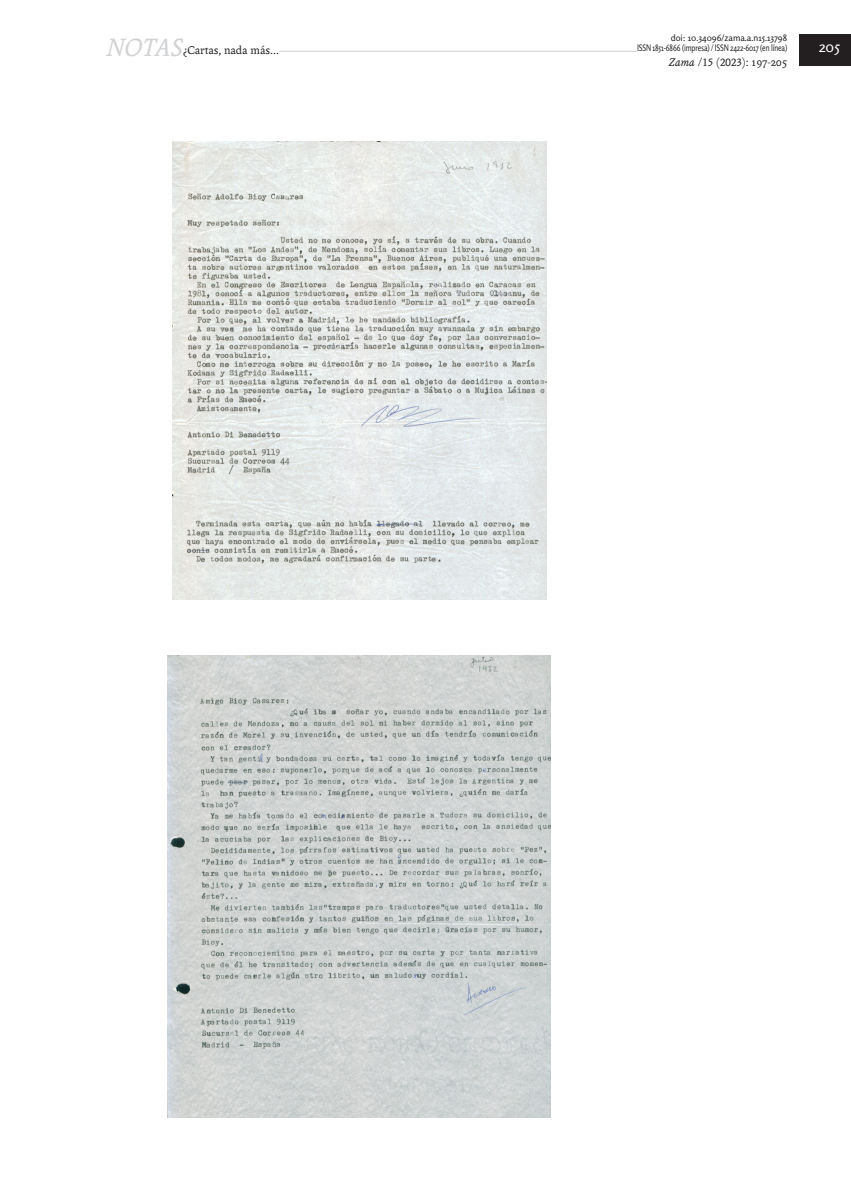
<style>
.page{position:relative;width:851px;height:1191px;background:#fff}
.page>*{position:absolute;margin:0;border:0;box-sizing:border-box;transform-origin:0 0}
.t1{font:italic 27px "Andralis ND Os F";color:#d1d2d4}
.t2{font:15px "Rosario";color:#fff}
.t3{font:12px "Andralis NDSC";color:#231f20}
.t4{font:12px "Andralis ND Os F";color:#231f20}
.t5{font:9px/10.8px "Rosario";letter-spacing:-.02em;color:#231f20;text-align:right}
.s1{font-family:"Andralis ND Os F";font-style:italic}
.s2{font-family:"Andralis ND Os F"}
</style>
<div class="page">
<hr style="left:112px;top:51px;width:612px;height:1px;background:#d1d2d4">
<div style="left:637px;top:41px;width:150px;height:15px;background:#fff"></div>
<div style="left:799px;top:35px;width:51px;height:31px;background:#231f20"></div>
<div style="left:106px;top:35px;width:81px;height:30px;background:#fff"></div>
<div style="left:183px;top:44px;width:96px;height:15px;background:#fff"></div>
<img style="left:172px;top:142px;width:374px;height:457px">
<img style="left:167px;top:655px;width:383px;height:463px">
<p class="t5" style="left:637px;top:32px;width:151px">doi: 10.34096/zama.a.n15.13798<br>ISSN 1851-6866 (impresa) / ISSN 2422-6017 (en línea)</p>
<h3 class="t3" style="left:668px;top:55px;width:120px"><span class="s1">Zama</span> /15 (2023): <span class="s2">197-205</span></h3>
<h1 class="t1" style="left:106px;top:34px;width:78px">NOTAS</h1>
<h3 class="t4" style="left:183px;top:44px;width:98px">¿Cartas, nada más...</h3>
<h2 class="t2" style="left:812px;top:38px;width:23px">205</h2>
<h2 class="t2" style="left:818px;top:38px;width:23px">205</h2>
</div>
